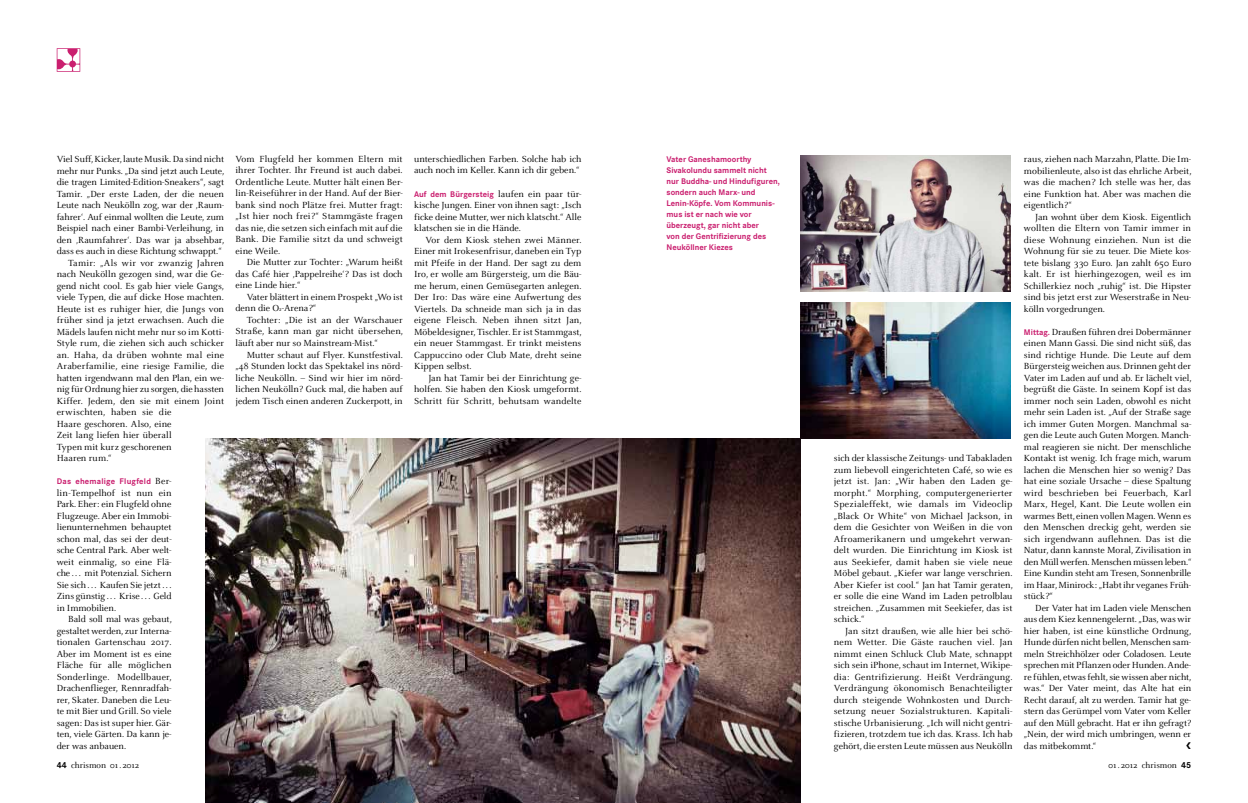
<style>
.page{position:relative;width:1248px;height:803px;background:#fff}
.page>*{position:absolute;margin:0;border:0;box-sizing:border-box;transform-origin:0 0}
.t1{font:9.8px/11.5px "Celeste OT";color:#000;text-align:justify}
.t2{font:9.8px "Celeste OT";letter-spacing:.02em;color:#000}
.t3{font:9.8px "Chrismon Sonderzeichen";color:#000}
.t4{font:9px "Celeste OT";color:#000}
.t5{font:700 8.5px/11px "Corporate S";color:#ca1f6f}
.t6{font:700 8.5px "Corporate S";letter-spacing:.025em;color:#ca1f6f}
.s1{font-family:"Celeste OT";font-weight:400;font-size:9.8px;color:#000}
.s2{font-family:"Corporate S"}
.s3{font-family:"Corporate S";font-weight:700;font-size:8.5px;color:#ca1f6f}
.s4{font-family:"Corporate S";font-weight:700}
</style>
<div class="page">
<svg style="left:57px;top:48px;width:23px;height:24px"></svg>
<img style="left:206px;top:438px;width:594px;height:364px">
<img style="left:801px;top:155px;width:209px;height:136px">
<img style="left:800px;top:302px;width:210px;height:136px">
<p class="t1" style="left:57px;top:153px;width:169px">Viel Suff, Kicker, laute Musik. Da sind nicht</p>
<p class="t1" style="left:57px;top:165px;width:169px">mehr nur Punks. „Da sind jetzt auch Leute,</p>
<p class="t1" style="left:57px;top:176px;width:169px">die tragen Limited-Edition-Sneakers“, sagt</p>
<p class="t1" style="left:57px;top:188px;width:169px">Tamir. „Der erste Laden, der die neuen</p>
<p class="t1" style="left:57px;top:199px;width:169px">Leute nach Neukölln zog, war der ‚Raum-</p>
<p class="t1" style="left:57px;top:211px;width:169px">fahrer‘. Auf einmal wollten die Leute, zum</p>
<p class="t1" style="left:57px;top:222px;width:169px">Beispiel nach einer Bambi-Verleihung, in</p>
<p class="t1" style="left:57px;top:234px;width:169px">den ‚Raumfahrer‘. Das war ja absehbar,</p>
<p class="t1" style="left:57px;top:245px;width:166px">dass es auch in diese Richtung schwappt.“</p>
<p class="t2" style="left:68px;top:257px;width:157px">Tamir: „Als wir vor zwanzig Jahren</p>
<p class="t1" style="left:57px;top:268px;width:169px">nach Neukölln gezogen sind, war die Ge-</p>
<p class="t1" style="left:57px;top:280px;width:169px">gend nicht cool. Es gab hier viele Gangs,</p>
<p class="t1" style="left:57px;top:291px;width:169px">viele Typen, die auf dicke Hose machten.</p>
<p class="t1" style="left:57px;top:303px;width:169px">Heute ist es ruhiger hier, die Jungs von</p>
<p class="t1" style="left:57px;top:314px;width:169px">früher sind ja jetzt erwachsen. Auch die</p>
<p class="t1" style="left:57px;top:326px;width:169px">Mädels laufen nicht mehr nur so im Kotti-</p>
<p class="t1" style="left:57px;top:337px;width:169px">Style rum, die ziehen sich auch schicker</p>
<p class="t2" style="left:57px;top:349px;width:169px">an. Haha, da drüben wohnte mal eine</p>
<p class="t2" style="left:57px;top:360px;width:169px">Araberfamilie, eine riesige Familie, die</p>
<p class="t1" style="left:57px;top:372px;width:169px">hatten irgendwann mal den Plan, ein we-</p>
<p class="t1" style="left:57px;top:383px;width:169px">nig für Ordnung hier zu sorgen, die hassten</p>
<p class="t1" style="left:57px;top:395px;width:169px">Kiffer. Jedem, den sie mit einem Joint</p>
<p class="t2" style="left:57px;top:406px;width:116px">erwischten, haben sie die</p>
<p class="t1" style="left:57px;top:418px;width:116px">Haare geschoren. Also, eine</p>
<p class="t1" style="left:57px;top:429px;width:116px">Zeit lang liefen hier überall</p>
<p class="t1" style="left:57px;top:441px;width:116px">Typen mit kurz geschorenen</p>
<p class="t1" style="left:57px;top:452px;width:56px">Haaren rum.“</p>
<p class="t6" style="left:57px;top:476px;width:116px">Das ehemalige Flugfeld <span class="s1">Ber-</span></p>
<p class="t1" style="left:57px;top:487px;width:116px">lin-Tempelhof ist nun ein Park. Eher: ein Flugfeld ohne Flugzeuge. Aber ein Immobi&shy;lienunternehmen behauptet schon mal, das sei der deut&shy;sche Central Park. Aber welt&shy;weit einmalig, so eine Flä&shy;che . . . mit Potenzial. Sichern Sie sich . . . Kaufen Sie jetzt . . .<br>Zins günstig . . . Krise . . . Geld in Immobilien.</p>
<p class="t1" style="left:57px;top:613px;width:117px;text-indent:11px">Bald soll mal was gebaut, gestaltet werden, zur Interna&shy;tionalen Gartenschau 2017.<br>Aber im Moment ist es eine Fläche für alle möglichen Sonderlinge. Modellbauer, Drachenflieger, Rennradfah&shy;rer, Skater. Daneben die Leu&shy;te mit Bier und Grill. So viele sagen: Das ist super hier. Gär&shy;ten, viele Gärten. Da kann je&shy;der was anbauen.</p>
<p class="t1" style="left:235px;top:153px;width:169px">Vom Flugfeld her kommen Eltern mit ihrer Tochter. Ihr Freund ist auch dabei.<br>Ordentliche Leute. Mutter hält einen Ber&shy;lin-Reiseführer in der Hand. Auf der Bier&shy;bank sind noch Plätze frei. Mutter fragt: „Ist hier noch frei?“ Stammgäste fragen das nie, die setzen sich einfach mit auf die Bank. Die Familie sitzt da und schweigt eine Weile.</p>
<p class="t1" style="left:235px;top:257px;width:169px;text-indent:11px">Die Mutter zur Tochter: „Warum heißt das Café hier ‚Pappelreihe‘? Das ist doch eine Linde hier.“</p>
<p class="t1" style="left:235px;top:291px;width:169px;text-indent:11px">Vater blättert in einem Prospekt „Wo ist denn die O<span class="s2">2</span>-Arena?“</p>
<p class="t1" style="left:235px;top:314px;width:169px;text-indent:11px">Tochter: „Die ist an der Warschauer Straße, kann man gar nicht übersehen, läuft aber nur so Mainstream-Mist.“</p>
<p class="t1" style="left:235px;top:349px;width:169px;text-indent:11px">Mutter schaut auf Flyer. Kunstfestival. „48 Stunden lockt das Spektakel ins nörd&shy;liche Neukölln. – Sind wir hier im nörd&shy;lichen Neukölln? Guck mal, die haben auf jedem Tisch einen anderen Zuckerpott, in</p>
<p class="t1" style="left:414px;top:153px;width:169px">unterschiedlichen Farben. Solche hab ich auch noch im Keller. Kann ich dir geben.“</p>
<p class="t5" style="left:414px;top:188px;width:169px">Auf dem Bürgersteig <span class="s1">laufen ein paar tür-</span></p>
<p class="t1" style="left:414px;top:199px;width:169px">kische Jungen. Einer von ihnen sagt: „Isch ficke deine Mutter, wer nich klatscht.“ Alle klatschen sie in die Hände.</p>
<p class="t1" style="left:414px;top:234px;width:169px;text-indent:11px">Vor dem Kiosk stehen zwei Männer.<br>Einer mit Irokesenfrisur, daneben ein Typ mit Pfeife in der Hand. Der sagt zu dem Iro, er wolle am Bürgersteig, um die Bäu&shy;me herum, einen Gemüsegarten anlegen.<br>Der Iro: Das wäre eine Aufwertung des Viertels. Da schneide man sich ja in das eigene Fleisch. Neben ihnen sitzt Jan, Möbeldesigner, Tischler. Er ist Stammgast, ein neuer Stammgast. Er trinkt meistens Cappuccino oder Club Mate, dreht seine Kippen selbst.</p>
<p class="t1" style="left:414px;top:372px;width:169px;text-indent:14px">Jan hat Tamir bei der Einrichtung ge&shy;holfen. Sie haben den Kiosk umgeformt.<br>Schritt für Schritt, behutsam wandelte</p>
<p class="t5" style="left:666px;top:154px;width:115px">Vater Ganeshamoorthy<br>Sivakolundu sammelt nicht nur Buddha- und Hindufiguren, sondern auch Marx- und<br>Lenin-Köpfe. Vom Kommunis&shy;mus ist er nach wie vor überzeugt, gar nicht aber<br>von der Gentrifizierung des<br>Neuköllner Kiezes</p>
<p class="t1" style="left:833px;top:452px;width:180px">sich der klassische Zeitungs- und Tabakladen zum liebevoll eingerichteten Café, so wie es jetzt ist. Jan: „Wir haben den Laden ge&shy;morpht.“ Morphing, computergenerierter Spezialeffekt, wie damals im Videoclip „Black Or White“ von Michael Jackson, in dem die Gesichter von Weißen in die von Afroamerikanern und umgekehrt verwan&shy;delt wurden. Die Einrichtung im Kiosk ist aus Seekiefer, damit haben sie viele neue Möbel gebaut. „Kiefer war lange verschrien.<br>Aber Kiefer ist cool.“ Jan hat Tamir geraten, er solle die eine Wand im Laden petrolblau streichen. „Zusammen mit Seekiefer, das ist schick.“</p>
<p class="t1" style="left:833px;top:625px;width:180px;text-indent:11px">Jan sitzt draußen, wie alle hier bei schö&shy;nem Wetter. Die Gäste rauchen viel. Jan nimmt einen Schluck Club Mate, schnappt sich sein iPhone, schaut im Internet, Wikipe&shy;dia: Gentrifizierung. Heißt Verdrängung.<br>Verdrängung ökonomisch Benachteiligter durch steigende Wohnkosten und Durch&shy;setzung neuer Sozialstrukturen. Kapitali&shy;stische Urbanisierung. „Ich will nicht gentri&shy;fizieren, trotzdem tue ich das. Krass. Ich hab gehört, die ersten Leute müssen aus Neukölln</p>
<p class="t1" style="left:1023px;top:153px;width:169px">raus, ziehen nach Marzahn, Platte. Die Im&shy;mobilienleute, also ist das ehrliche Arbeit, was die machen? Ich stelle was her, das eine Funktion hat. Aber was machen die eigentlich?“</p>
<p class="t1" style="left:1023px;top:211px;width:169px;text-indent:11px">Jan wohnt über dem Kiosk. Eigentlich wollten die Eltern von Tamir immer in diese Wohnung einziehen. Nun ist die Wohnung für sie zu teuer. Die Miete kos&shy;tete bislang 330 Euro. Jan zahlt 650 Euro kalt. Er ist hierhingezogen, weil es im Schillerkiez noch „ruhig“ ist. Die Hipster sind bis jetzt erst zur Weserstraße in Neu&shy;kölln vorgedrungen.</p>
<p class="t1" style="left:1023px;top:326px;width:169px"><span class="s3">Mittag.</span> Draußen führen drei Dobermänner einen Mann Gassi. Die sind nicht süß, das sind richtige Hunde. Die Leute auf dem Bürgersteig weichen aus. Drinnen geht der Vater im Laden auf und ab. Er lächelt viel, begrüßt die Gäste. In seinem Kopf ist das immer noch sein Laden, obwohl es nicht mehr sein Laden ist. „Auf der Straße sage ich immer Guten Morgen. Manchmal sa&shy;gen die Leute auch Guten Morgen. Manch&shy;mal reagieren sie nicht. Der menschliche Kontakt ist wenig. Ich frage mich, warum lachen die Menschen hier so wenig? Das hat eine soziale Ursache – diese Spaltung wird beschrieben bei Feuerbach, Karl Marx, Hegel, Kant. Die Leute wollen ein warmes Bett, einen vollen Magen. Wenn es den Menschen dreckig geht, werden sie sich irgendwann auflehnen. Das ist die Natur, dann kannste Moral, Zivilisation in den Müll werfen. Menschen müssen leben.“ Eine Kundin steht am Tresen, Sonnenbrille im Haar, Minirock: „Habt ihr veganes Früh&shy;stück?“</p>
<p class="t1" style="left:1023px;top:602px;width:169px;text-indent:11px">Der Vater hat im Laden viele Menschen aus dem Kiez kennengelernt. „Das, was wir hier haben, ist eine künstliche Ordnung, Hunde dürfen nicht bellen, Menschen sam&shy;meln Streichhölzer oder Coladosen. Leute sprechen mit Pflanzen oder Hunden. Ande&shy;re fühlen, etwas fehlt, sie wissen aber nicht, was.“ Der Vater meint, das Alte hat ein Recht darauf, alt zu werden. Tamir hat ge&shy;stern das Gerümpel vom Vater vom Keller auf den Müll gebracht. Hat er ihn gefragt? „Nein, der wird mich umbringen, wenn er das mitbekommt.“</p>
<p class="t3" style="left:1186px;top:739px;width:6px">e</p>
<p class="t4" style="left:57px;top:760px;width:84px"><span class="s4">44</span> chrismon 01.2012</p>
<p class="t4" style="left:1108px;top:760px;width:84px">01. 2012 chrismon <span class="s4">45</span></p>
</div>
